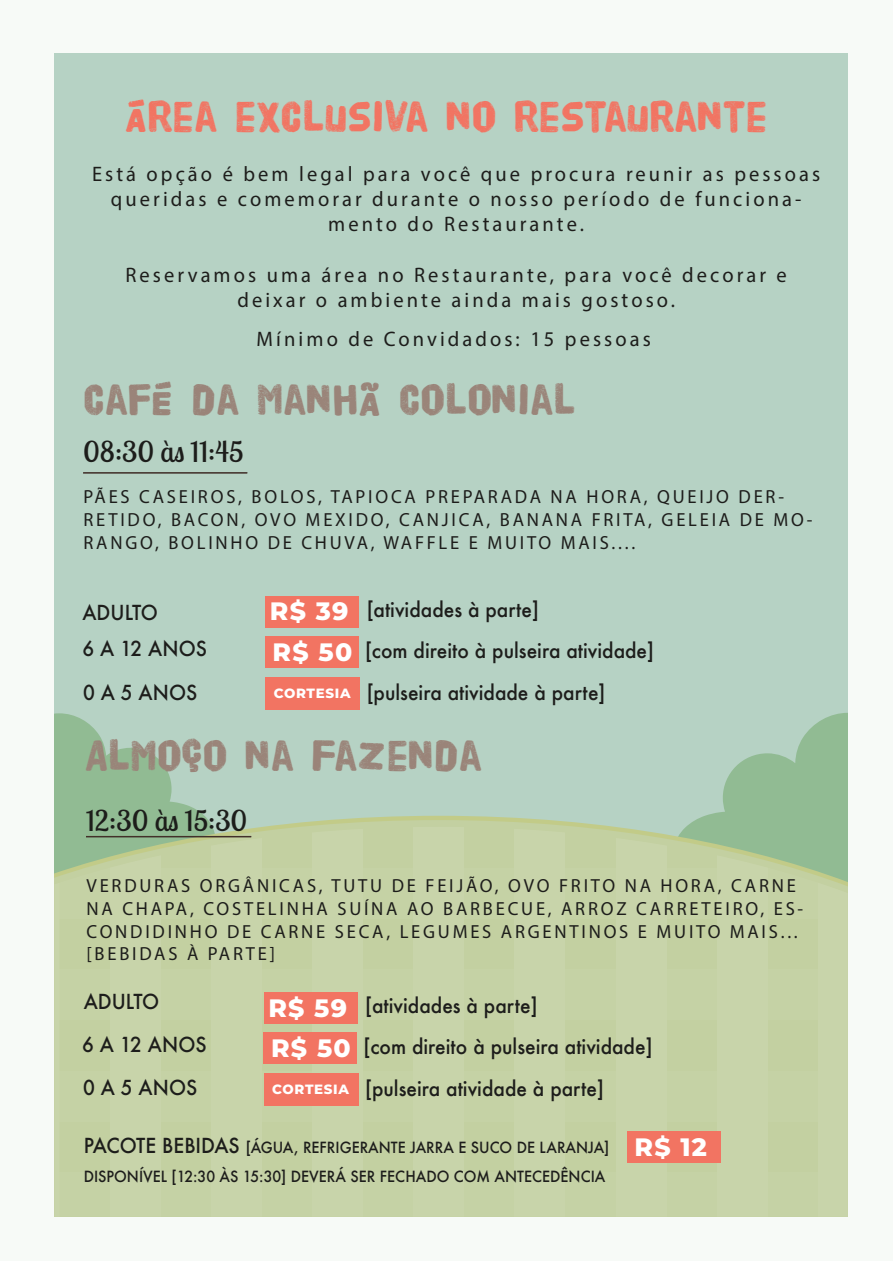
<style>
.page{position:relative;width:893px;height:1261px;background:#fff}
.page>*{position:absolute;margin:0;border:0;box-sizing:border-box;transform-origin:0 0}
.t1{font:45px "HVD Poster";color:#9a8479}
.t2{font:45px "HVD Poster";color:#f27462}
.t3{font:28.65px "Lobster Two";color:#1d1d1b}
.t4{font:800 25.2px/40.7px "Montserrat";letter-spacing:.05em;color:#fff}
.t5{font:21px/25.2px "Myriad Pro";letter-spacing:.15em;color:#1d1d1b;text-align:center}
.t6{font:500 20.1px/41.5px "Futura";color:#1d1d1b;scale:.95 1}
.t7{font:19.05px/22.8px "Myriad Pro";letter-spacing:.15em;color:#1d1d1b}
.t8{font:500 15px/28.5px "Futura";color:#1d1d1b;scale:.95 1}
.t9{font:800 13.35px "Montserrat";letter-spacing:.05em;color:#fff}
.s1{font-size:20.1px}
</style>
<div class="page">
<div style="left:0;top:0;width:893px;height:1260px;background:#f7faf7"></div>
<div style="left:54px;top:53px;width:794px;height:1163px;background:#b6d2c4"></div>
<svg style="left:54px;top:713px;width:149px;height:102px"></svg>
<svg style="left:708px;top:713px;width:140px;height:102px;fill:#91bb93"></svg>
<svg style="left:54px;top:820px;width:794px;height:351px;fill:#c3d0a1"></svg>
<div style="left:312px;top:826px;width:51px;height:390px;background:#c8d4aa"></div>
<div style="left:211px;top:826px;width:51px;height:390px;background:#c8d4aa"></div>
<svg style="left:110px;top:826px;width:51px;height:345px;fill:#c8d4aa"></svg>
<svg style="left:54px;top:826px;width:5px;height:345px"></svg>
<svg style="left:818px;top:826px;width:30px;height:345px;fill:#c8d4aa"></svg>
<svg style="left:717px;top:826px;width:51px;height:345px;fill:#c8d4aa"></svg>
<div style="left:616px;top:826px;width:50px;height:390px;background:#c8d4aa"></div>
<div style="left:515px;top:826px;width:50px;height:390px;background:#c8d4aa"></div>
<div style="left:414px;top:826px;width:50px;height:390px;background:#c8d4aa"></div>
<div style="left:54px;top:868px;width:794px;height:50px;background:#c5d2a5"></div>
<div style="left:54px;top:969px;width:794px;height:51px;background:#c5d2a5"></div>
<div style="left:54px;top:1070px;width:794px;height:51px;background:#c5d2a5"></div>
<div style="left:54px;top:1171px;width:794px;height:45px;background:#c5d2a5"></div>
<div style="left:265px;top:595px;width:94px;height:32px;background:#f27462"></div>
<div style="left:265px;top:635px;width:94px;height:32px;background:#f27462"></div>
<div style="left:265px;top:676px;width:95px;height:33px;background:#f27462"></div>
<hr style="left:83px;top:472px;width:164px;height:1px;background:#423029">
<hr style="left:86px;top:835px;width:165px;height:2px;background:#423029">
<div style="left:264px;top:991px;width:94px;height:32px;background:#f27462"></div>
<div style="left:263px;top:1031px;width:94px;height:32px;background:#f27462"></div>
<div style="left:264px;top:1072px;width:95px;height:33px;background:#f27462"></div>
<div style="left:627px;top:1131px;width:94px;height:32px;background:#f27462"></div>
<h1 class="t2" style="left:125px;top:96px;width:644px">ÁREA EXCLUSIVA NO RESTAURANTE</h1>
<p class="t5" style="left:92px;top:161px;width:730px">Está opção é bem legal para você que procura reunir as pessoas queridas e comemorar durante o nosso período de funciona&shy;mento do Restaurante.</p>
<p class="t5" style="left:125px;top:261px;width:663px">Reservamos uma área no Restaurante, para você decorar e deixar o ambiente ainda mais gostoso.</p>
<p class="t5" style="left:256px;top:326px;width:396px">Mínimo de Convidados: 15 pessoas</p>
<h1 class="t1" style="left:83px;top:379px;width:494px">CAFÉ DA MANHÃ COLONIAL</h1>
<h2 class="t3" style="left:83px;top:433px;width:162px">08:30 às 11:45</h2>
<p class="t7" style="left:83px;top:485px;width:730px">PÃES CASEIROS, BOLOS, TAPIOCA PREPARADA NA HORA, QUEIJO DER-<br>RETIDO, BACON, OVO MEXIDO, CANJICA, BANANA FRITA, GELEIA DE MO-<br>RANGO, BOLINHO DE CHUVA, WAFFLE E MUITO MAIS....</p>
<p class="t6" style="left:82px;top:594px;width:132px;line-height:36.5px">ADULTO<br>6 A 12 ANOS</p>
<p class="t6" style="left:83px;top:671px;width:122px">0 A 5 ANOS</p>
<h3 class="t4" style="left:270px;top:589px;width:84px">R$ 39<br>R$ 50</h3>
<p class="t9" style="left:274px;top:683px;width:78px">CORTESIA</p>
<p class="t6" style="left:367px;top:588px;width:183px">[atividades à parte]</p>
<p class="t6" style="left:365px;top:629px;width:306px">[com direito à pulseira atividade] [pulseira atividade à parte]</p>
<h1 class="t1" style="left:85px;top:735px;width:398px">ALMOÇO NA FAZENDA</h1>
<h2 class="t3" style="left:86px;top:802px;width:163px">12:30 às 15:30</h2>
<p class="t7" style="left:87px;top:873px;width:718px">VERDURAS ORGÂNICAS, TUTU DE FEIJÃO, OVO FRITO NA HORA, CARNE NA CHAPA, COSTELINHA SUÍNA AO BARBECUE, ARROZ CARRETEIRO, ES-CONDIDINHO DE CARNE SECA, LEGUMES ARGENTINOS E MUITO MAIS... [BEBIDAS À PARTE]</p>
<h3 class="t4" style="left:268px;top:985px;width:84px">R$ 59<br>R$ 50</h3>
<p class="t9" style="left:272px;top:1079px;width:78px">CORTESIA</p>
<p class="t6" style="left:82px;top:979px;width:132px;line-height:43px">ADULTO<br>6 A 12 ANOS<br>0 A 5 ANOS</p>
<p class="t6" style="left:365px;top:984px;width:183px">[atividades à parte]</p>
<p class="t6" style="left:364px;top:1025px;width:306px">[com direito à pulseira atividade] [pulseira atividade à parte]</p>
<p class="t8" style="left:84px;top:1132px;width:555px"><span class="s1">PACOTE BEBIDAS</span> [ÁGUA, REFRIGERANTE JARRA E SUCO DE LARANJA]<br>DISPONÍVEL [12:30 ÀS 15:30] DEVERÁ SER FECHADO COM ANTECEDÊNCIA</p>
<h3 class="t4" style="left:634px;top:1125px;width:74px">R$ 12</h3>
</div>
